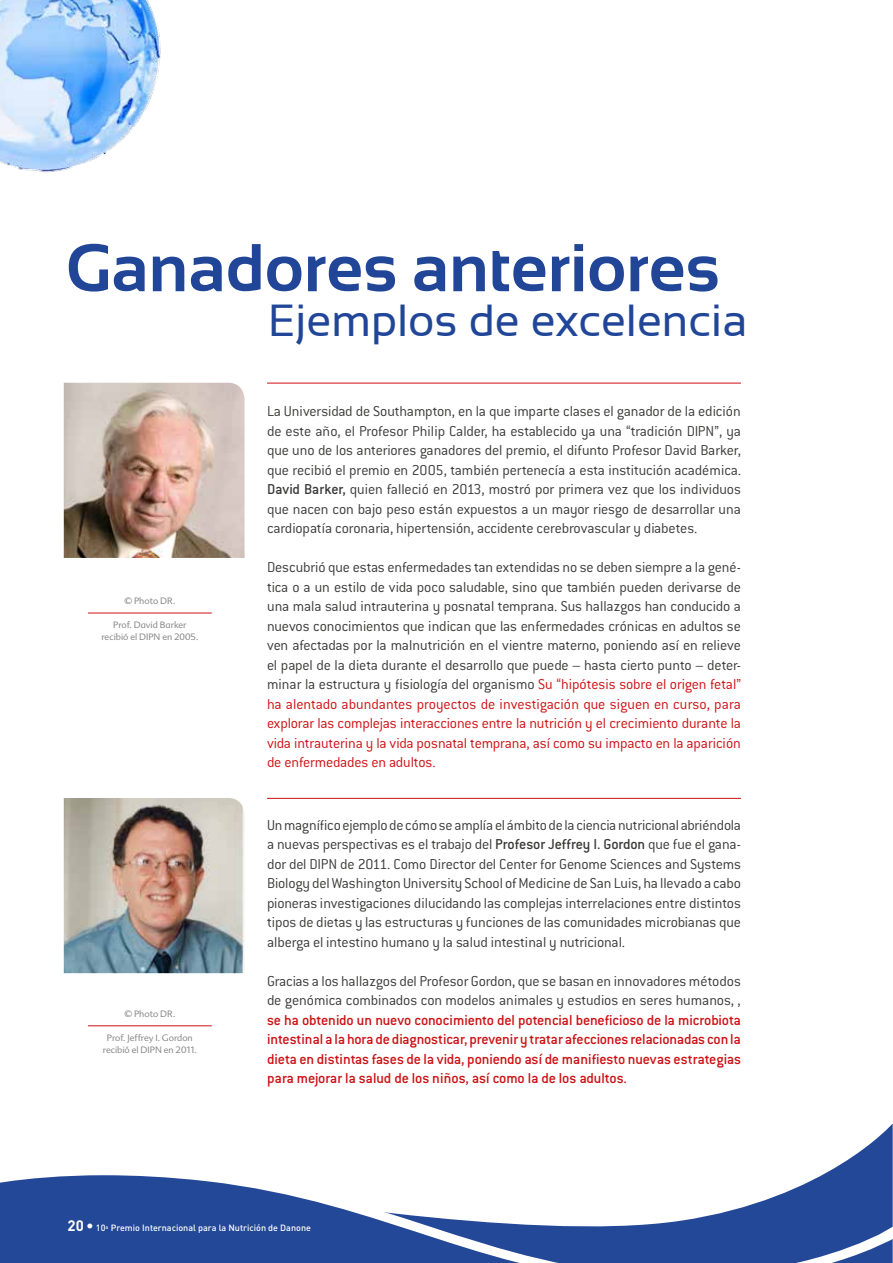
<style>
.page{position:relative;width:893px;height:1263px;background:#fff}
.page>*{position:absolute;margin:0;border:0;box-sizing:border-box;transform-origin:0 0}
.t1{font:700 67.5px "Sansation";color:#214698}
.t2{font:45px "Sansation";color:#214698}
.t3{font:300 15.75px/19.5px "Conduit ITC";letter-spacing:-.01em;color:#3a3a39;text-align:justify}
.t4{font:500 15.75px/19.5px "Conduit ITC";letter-spacing:-.01em;color:#cd1013;text-align:justify}
.t5{font:300 9px/12px "Advert";color:#7f7f7f;text-align:center}
.t6{font:500 9px "DIN";color:#fff}
.s1{font-weight:500}
.s2{color:#cd1013}
.s3{font-weight:700;font-size:15px}
.s4{font-size:15px}
</style>
<div class="page">
<img style="left:0;top:0;width:161px;height:173px">
<svg style="left:836px;top:1123px;width:57px;height:44px"></svg>
<svg style="left:0;top:1167px;width:893px;height:96px;fill:#244898"></svg>
<hr style="left:267px;top:383px;width:474px;height:1px;background:#cd1013">
<hr style="left:267px;top:798px;width:474px;height:1px;background:#cd1013">
<img style="left:64px;top:383px;width:181px;height:175px">
<img style="left:64px;top:798px;width:181px;height:175px">
<hr style="left:88px;top:613px;width:124px;height:1px;background:#cd1013">
<hr style="left:88px;top:1025px;width:124px;height:1px;background:#cd1013">
<h1 class="t1" style="left:65px;top:230px;width:655px">Ganadores anteriores</h1>
<h2 class="t2" style="left:268px;top:295px;width:481px">Ejemplos de excelencia</h2>
<p class="t5" style="left:124px;top:595px;width:52px">© Photo DR.</p>
<p class="t5" style="left:101px;top:619px;width:98px">Prof. David Barker recibió el DIPN en 2005.</p>
<p class="t5" style="left:124px;top:1008px;width:52px">© Photo DR.</p>
<p class="t5" style="left:103px;top:1032px;width:96px">Prof. Jeffrey I. Gordon recibió el DIPN en 2011.</p>
<p class="t3" style="left:267px;top:401px;width:475px">La Universidad de Southampton, en la que imparte clases el ganador de la edición de este año, el Profesor Philip Calder, ha establecido ya una “tradición DIPN”, ya que uno de los anteriores ganadores del premio, el difunto Profesor David Barker, que recibió el premio en 2005, también pertenecía a esta institución académica.<br><span class="s1">David Barker,</span> quien falleció en 2013, mostró por primera vez que los individuos que nacen con bajo peso están expuestos a un mayor riesgo de desarrollar una cardiopatía coronaria, hipertensión, accidente cerebrovascular y diabetes.</p>
<p class="t3" style="left:267px;top:557px;width:475px">Descubrió que estas enfermedades tan extendidas no se deben siempre a la gené&shy;tica o a un estilo de vida poco saludable, sino que también pueden derivarse de una mala salud intrauterina y posnatal temprana. Sus hallazgos han conducido a nuevos conocimientos que indican que las enfermedades crónicas en adultos se ven afectadas por la malnutrición en el vientre materno, poniendo así en relieve el papel de la dieta durante el desarrollo que puede – hasta cierto punto – deter&shy;minar la estructura y fisiología del organismo <span class="s2">Su “hipótesis sobre el origen fetal” ha alentado abundantes proyectos de investigación que siguen en curso, para explorar las complejas interacciones entre la nutrición y el crecimiento durante la vida intrauterina y la vida posnatal temprana, así como su impacto en la aparición de enfermedades en adultos.</span></p>
<p class="t3" style="left:267px;top:815px;width:475px">Un magnífico ejemplo de cómo se amplía el ámbito de la ciencia nutricional abriéndola a nuevas perspectivas es el trabajo del <span class="s1">Profesor Jeffrey I. Gordon</span> que fue el gana&shy;dor del DIPN de 2011. Como Director del Center for Genome Sciences and Systems Biology del Washington University School of Medicine de San Luis, ha llevado a cabo pioneras investigaciones dilucidando las complejas interrelaciones entre distintos tipos de dietas y las estructuras y funciones de las comunidades microbianas que alberga el intestino humano y la salud intestinal y nutricional.</p>
<p class="t3" style="left:267px;top:971px;width:475px">Gracias a los hallazgos del Profesor Gordon, que se basan en innovadores métodos de genómica combinados con modelos animales y estudios en seres humanos, ,</p>
<p class="t4" style="left:267px;top:1010px;width:475px">se ha obtenido un nuevo conocimiento del potencial beneficioso de la microbiota intestinal a la hora de diagnosticar, prevenir y tratar afecciones relacionadas con la dieta en distintas fases de la vida, poniendo así de manifiesto nuevas estrategias para mejorar la salud de los niños, así como la de los adultos.</p>
<p class="t6" style="left:68px;top:1222px;width:245px"><span class="s3">20</span> <span class="s4">•</span> 10<sup>a</sup> Premio Internacional para la Nutrición de Danone</p>
</div>
